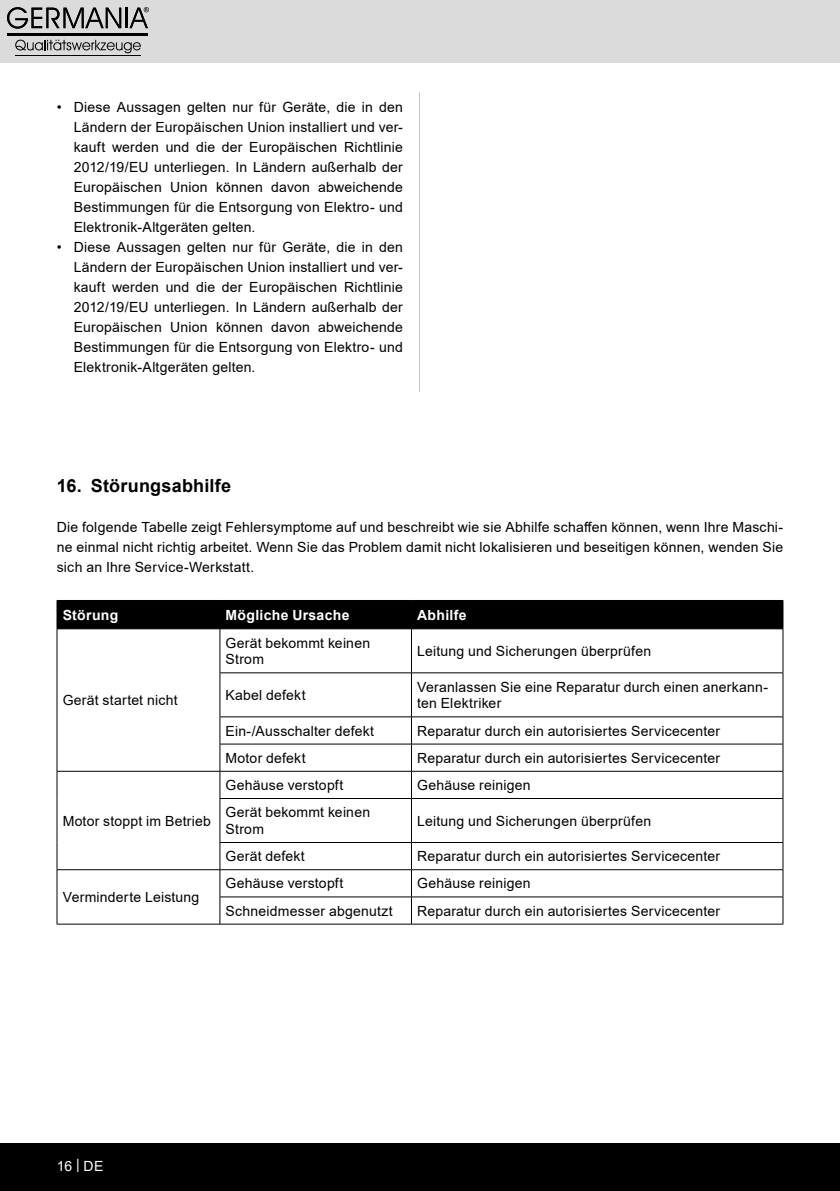
<style>
.page{position:relative;width:840px;height:1191px;background:#fff}
.page>*{position:absolute;margin:0;border:0;box-sizing:border-box;transform-origin:0 0}
.t1{font:700 18px "Arial";letter-spacing:.01em;color:#000}
.t2{font:14px/20px "Arial";letter-spacing:.015em;color:#000;text-align:justify}
.t3{font:700 14px "Arial";letter-spacing:.02em;color:#fff}
.t4{font:14px "Arial";color:#fff}
</style>
<div class="page">
<div style="left:0;top:0;width:839px;height:63px;background:#dbdbdb"></div>
<div style="left:0;top:1143px;width:839px;height:48px;background:#000"></div>
<svg style="left:7px;top:7px;width:114px;height:22px"></svg>
<hr style="left:126px;top:8px;width:2px;height:20px;background:#000">
<hr style="left:7px;top:33px;width:141px;height:3px;background:#000">
<svg style="left:129px;top:7px;width:20px;height:21px"></svg>
<svg style="left:15px;top:40px;width:126px;height:13px"></svg>
<hr style="left:15px;top:55px;width:126px;height:1px;background:#000">
<hr style="left:419px;top:92px;width:1px;height:300px;background:#c7c7c7">
<div style="left:57px;top:600px;width:726px;height:29px;background:#000"></div>
<hr style="left:57px;top:628px;width:163px;height:1px;background:#000">
<hr style="left:57px;top:629px;width:1px;height:44px;background:#000">
<hr style="left:57px;top:673px;width:1px;height:44px;background:#000">
<hr style="left:220px;top:628px;width:191px;height:1px;background:#000">
<hr style="left:219px;top:629px;width:1px;height:43px;background:#000">
<hr style="left:411px;top:628px;width:371px;height:1px;background:#000">
<hr style="left:411px;top:629px;width:1px;height:43px;background:#000">
<hr style="left:782px;top:629px;width:1px;height:43px;background:#000">
<hr style="left:219px;top:672px;width:192px;height:1px;background:#000">
<hr style="left:219px;top:673px;width:1px;height:43px;background:#000">
<hr style="left:411px;top:672px;width:371px;height:1px;background:#000">
<hr style="left:411px;top:673px;width:1px;height:43px;background:#000">
<hr style="left:782px;top:673px;width:1px;height:43px;background:#000">
<hr style="left:219px;top:716px;width:192px;height:1px;background:#000">
<hr style="left:411px;top:716px;width:371px;height:1px;background:#000">
<hr style="left:219px;top:743px;width:192px;height:1px;background:#000">
<hr style="left:411px;top:743px;width:371px;height:1px;background:#000">
<hr style="left:57px;top:771px;width:163px;height:1px;background:#000">
<svg style="left:57px;top:717px;width:1px;height:81px"></svg>
<hr style="left:57px;top:798px;width:1px;height:44px;background:#000">
<hr style="left:220px;top:771px;width:191px;height:1px;background:#000">
<svg style="left:219px;top:717px;width:1px;height:81px"></svg>
<hr style="left:411px;top:771px;width:371px;height:1px;background:#000">
<svg style="left:411px;top:717px;width:1px;height:81px"></svg>
<svg style="left:782px;top:717px;width:1px;height:81px"></svg>
<hr style="left:219px;top:798px;width:192px;height:1px;background:#000">
<hr style="left:219px;top:798px;width:1px;height:44px;background:#000">
<hr style="left:411px;top:798px;width:371px;height:1px;background:#000">
<hr style="left:411px;top:798px;width:1px;height:44px;background:#000">
<hr style="left:782px;top:798px;width:1px;height:44px;background:#000">
<hr style="left:219px;top:842px;width:192px;height:1px;background:#000">
<hr style="left:411px;top:842px;width:371px;height:1px;background:#000">
<hr style="left:57px;top:869px;width:163px;height:1px;background:#000">
<svg style="left:57px;top:842px;width:1px;height:81px"></svg>
<hr style="left:57px;top:923px;width:163px;height:1px;background:#000">
<hr style="left:220px;top:869px;width:191px;height:1px;background:#000">
<hr style="left:411px;top:869px;width:371px;height:1px;background:#000">
<hr style="left:219px;top:896px;width:192px;height:1px;background:#000">
<svg style="left:219px;top:842px;width:1px;height:82px"></svg>
<hr style="left:411px;top:896px;width:371px;height:1px;background:#000">
<svg style="left:411px;top:842px;width:1px;height:81px"></svg>
<svg style="left:782px;top:842px;width:1px;height:82px"></svg>
<hr style="left:220px;top:923px;width:191px;height:1px;background:#000">
<hr style="left:411px;top:923px;width:371px;height:1px;background:#000">
<p class="t2" style="left:74px;top:97px;width:330px;text-indent:-17px">• Diese Aussagen gelten nur für Geräte, die in den Ländern der Europäischen Union installiert und ver&shy;kauft werden und die der Europäischen Richtlinie 2012/19/EU unterliegen. In Ländern außerhalb der Europäischen Union können davon abweichende Bestimmungen für die Entsorgung von Elektro- und Elektronik-Altgeräten gelten.</p>
<p class="t2" style="left:74px;top:237px;width:330px;text-indent:-17px">• Diese Aussagen gelten nur für Geräte, die in den Ländern der Europäischen Union installiert und ver&shy;kauft werden und die der Europäischen Richtlinie 2012/19/EU unterliegen. In Ländern außerhalb der Europäischen Union können davon abweichende Bestimmungen für die Entsorgung von Elektro- und Elektronik-Altgeräten gelten.</p>
<p class="t1" style="left:57px;top:473px;width:176px">16. Störungsabhilfe</p>
<p class="t2" style="left:57px;top:517px;width:727px">Die folgende Tabelle zeigt Fehlersymptome auf und beschreibt wie sie Abhilfe schaffen können, wenn Ihre Maschi&shy;ne einmal nicht richtig arbeitet. Wenn Sie das Problem damit nicht lokalisieren und beseitigen können, wenden Sie sich an Ihre Service-Werkstatt.</p>
<p class="t3" style="left:63px;top:605px;width:57px">Störung</p>
<p class="t3" style="left:225px;top:605px;width:125px">Mögliche Ursache</p>
<p class="t3" style="left:417px;top:605px;width:51px">Abhilfe</p>
<p class="t2" style="left:63px;top:690px;width:116px">Gerät startet nicht</p>
<p class="t2" style="left:63px;top:810px;width:150px">Motor stoppt im Betrieb</p>
<p class="t2" style="left:63px;top:887px;width:138px">Verminderte Leistung</p>
<p class="t2" style="left:225px;top:634px;width:146px;line-height:16.8px">Gerät bekommt keinen<br>Strom</p>
<p class="t2" style="left:417px;top:641px;width:235px">Leitung und Sicherungen überprüfen</p>
<p class="t2" style="left:225px;top:685px;width:81px">Kabel defekt</p>
<p class="t2" style="left:417px;top:678px;width:352px;line-height:16.8px">Veranlassen Sie eine Reparatur durch einen anerkann&shy;ten Elektriker</p>
<p class="t2" style="left:225px;top:720px;width:150px">Ein-/Ausschalter defekt</p>
<p class="t2" style="left:417px;top:720px;width:304px">Reparatur durch ein autorisiertes Servicecenter</p>
<p class="t2" style="left:225px;top:747px;width:81px">Motor defekt</p>
<p class="t2" style="left:417px;top:747px;width:304px">Reparatur durch ein autorisiertes Servicecenter</p>
<p class="t2" style="left:225px;top:775px;width:119px">Gehäuse verstopft</p>
<p class="t2" style="left:417px;top:775px;width:115px">Gehäuse reinigen</p>
<p class="t2" style="left:225px;top:803px;width:146px;line-height:16.8px">Gerät bekommt keinen<br>Strom</p>
<p class="t2" style="left:417px;top:810px;width:235px">Leitung und Sicherungen überprüfen</p>
<p class="t2" style="left:225px;top:846px;width:81px">Gerät defekt</p>
<p class="t2" style="left:417px;top:846px;width:304px">Reparatur durch ein autorisiertes Servicecenter</p>
<p class="t2" style="left:225px;top:873px;width:119px">Gehäuse verstopft</p>
<p class="t2" style="left:417px;top:873px;width:115px">Gehäuse reinigen</p>
<p class="t2" style="left:225px;top:900px;width:169px">Schneidmesser abgenutzt</p>
<p class="t2" style="left:417px;top:900px;width:304px">Reparatur durch ein autorisiertes Servicecenter</p>
<p class="t4" style="left:57px;top:1156px;width:48px">16 | DE</p>
</div>
